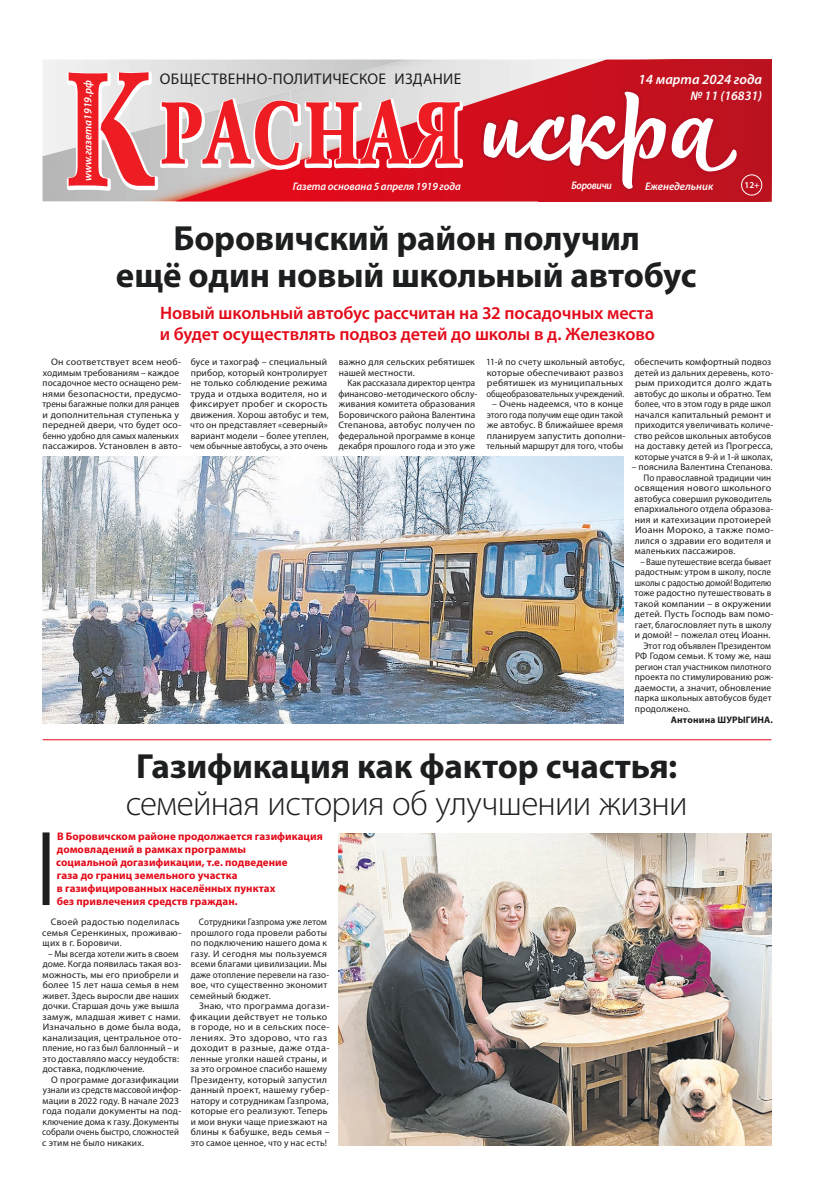
<style>
.page{position:relative;width:814px;height:1191px;background:#fff}
.page>*{position:absolute;margin:0;border:0;box-sizing:border-box;transform-origin:0 0}
.t1{font:700 35px/37px "Myriad Pro";letter-spacing:-.005em;color:#1d1e1f;text-align:center}
.t2{font:300 35px "Myriad Pro";letter-spacing:-.02em;color:#1d1e1f}
.t3{font:600 18px/21px "Myriad Pro";letter-spacing:-.005em;color:#e30a19}
.t4{font:15.5px "Myriad Pro";letter-spacing:.02em;color:#1d1e1f}
.t5{font:italic 600 14px "Myriad Pro";color:#fff}
.t6{font:italic 600 13px "Myriad Pro";color:#fff}
.t7{font:700 11px/13px "Myriad Pro";letter-spacing:.005em;color:#e30a19}
.t8{font:italic 600 11px "Myriad Pro";letter-spacing:-.005em;color:#fff}
.t9{font:italic 600 11px "Myriad Pro";letter-spacing:-.03em;color:#fff;scale:.9 1}
.t10{font:9.5px/10.5px "Myriad Pro";letter-spacing:.015em;color:#1d1e1f}
.t11{font:9.5px/10.5px "Myriad Pro";letter-spacing:.015em;color:#1d1e1f;scale:.96 1}
.t12{font:9.5px/10.5px "Myriad Pro";letter-spacing:.015em;color:#1d1e1f;scale:1.04 1}
.t13{font:9.5px/10.5px "Myriad Pro";letter-spacing:.015em;color:#1d1e1f;scale:.94 1}
.t14{font:9.5px/10.5px "Myriad Pro";letter-spacing:.015em;color:#1d1e1f;scale:.95 1}
.t15{font:9.5px "Myriad Pro";letter-spacing:-.005em;color:#1d1e1f;scale:.92 1}
.t16{font:9.5px "Myriad Pro";letter-spacing:.015em;color:#1d1e1f;scale:1.05 1}
.t17{font:9.5px "Myriad Pro";letter-spacing:.015em;color:#1d1e1f;scale:1.06 1}
.t18{font:700 9.5px "Myriad Pro";letter-spacing:.02em;color:#1d1e1f}
.t19{font:600 9px "Myriad Pro";color:#fff}
</style>
<div class="page">
<img style="left:43px;top:156px;width:132px;height:45px">
<svg style="left:175px;top:60px;width:596px;height:141px;background:#cf4a53"></svg>
<svg style="left:481px;top:89px;width:258px;height:102px"></svg>
<svg style="left:67px;top:71px;width:396px;height:120px;background:#e48f93"></svg>
<div style="left:741px;top:174px;width:21px;height:21px;border:1px solid #fff;border-radius:50%"></div>
<div style="left:43px;top:832px;width:7px;height:73px;background:#1d1e1f"></div>
<hr style="left:43px;top:739px;width:728px;height:1px;background:#e30a19">
<img style="left:338px;top:833px;width:433px;height:312px">
<img style="left:43px;top:456px;width:580px;height:267px">
<p class="t8" style="left:81px;top:181px;width:102px;rotate:-90deg">www.газета1919.рф</p>
<h3 class="t4" style="left:160px;top:69px;width:303px">ОБЩЕСТВЕННО-ПОЛИТИЧЕСКОЕ ИЗДАНИЕ</h3>
<p class="t8" style="left:293px;top:179px;width:169px">Газета основана 5 апреля 1919 года</p>
<h3 class="t5" style="left:638px;top:70px;width:125px">14 марта 2024 года</h3>
<h3 class="t6" style="left:690px;top:87px;width:73px">№ 11 (16831)</h3>
<p class="t9" style="left:571px;top:178px;width:46px">Боровичи</p>
<p class="t8" style="left:645px;top:179px;width:70px">Еженедельник</p>
<p class="t19" style="left:744px;top:179px;width:17px">12+</p>
<h1 class="t1" style="left:116px;top:219px;width:582px">Боровичский район получил<br>ещё один новый школьный автобус</h1>
<h2 class="t3" style="left:160px;top:302px;width:497px">Новый школьный автобус рассчитан на 32 посадочных места и будет осуществлять подвоз детей до школы в д. Железково</h2>
<p class="t10" style="left:190px;top:357px;width:140px">бусе и тахограф – специальный прибор, который контролирует не только соблюдение режима труда и отдыха водителя, но и фиксирует пробег и скорость движения. Хорош автобус и тем, что он представляет «северный» вариант модели – более утеплен, чем обычные автобусы, а это очень</p>
<p class="t10" style="left:339px;top:357px;width:138px">важно для сельских ребятишек нашей местности.</p>
<p class="t12" style="left:42px;top:357px;width:135px;text-indent:9px">Он соответствует всем необ&shy;ходимым требованиям – каждое посадочное место оснащено рем&shy;нями безопасности, предусмо&shy;трены багажные полки для ранцев и дополнительная ступенька у передней двери, что будет осо&shy;бенно удобно для самых маленьких пассажиров. Установлен в авто-</p>
<p class="t10" style="left:634px;top:357px;width:140px">обеспечить комфортный подвоз детей из дальних деревень, кото&shy;рым приходится долго ждать автобус до школы и обратно. Тем более, что в этом году в ряде школ начался капитальный ремонт и приходится увеличивать количе&shy;ство рейсов школьных автобусов на доставку детей из Прогресса, которые учатся в 9-й и 1-й школах,</p>
<p class="t10" style="left:631px;top:462px;width:142px">– пояснила Валентина Степанова.</p>
<p class="t11" style="left:643px;top:472px;width:134px">По православной традиции чин</p>
<p class="t16" style="left:634px;top:482px;width:132px">освящения нового школьного</p>
<p class="t10" style="left:634px;top:493px;width:139px">автобуса совершил руководитель</p>
<p class="t10" style="left:634px;top:504px;width:140px">епархиального отдела образова-</p>
<p class="t10" style="left:635px;top:514px;width:138px">ния и катехизации протоиерей</p>
<p class="t17" style="left:635px;top:524px;width:132px">Иоанн Мороко, а также помо-</p>
<p class="t10" style="left:634px;top:535px;width:138px">лился о здравии его водителя и</p>
<p class="t10" style="left:635px;top:546px;width:102px">маленьких пассажиров.</p>
<p class="t15" style="left:640px;top:556px;width:144px">– Ваше путешествие всегда бывает</p>
<p class="t10" style="left:635px;top:567px;width:138px">радостным: утром в школу, после</p>
<p class="t15" style="left:635px;top:577px;width:150px">школы с радостью домой! Водителю</p>
<p class="t10" style="left:634px;top:588px;width:138px">тоже радостно путешествовать в</p>
<p class="t10" style="left:634px;top:598px;width:138px">такой компании – в окружении</p>
<p class="t10" style="left:635px;top:609px;width:140px">детей. Пусть Господь вам помо-</p>
<p class="t10" style="left:635px;top:619px;width:138px">гает, благословляет путь в школу</p>
<p class="t10" style="left:635px;top:630px;width:137px">и домой! – пожелал отец Иоанн.</p>
<p class="t14" style="left:643px;top:640px;width:136px">Этот год объявлен Президентом</p>
<p class="t10" style="left:635px;top:651px;width:138px">РФ Годом семьи. К тому же, наш</p>
<p class="t13" style="left:635px;top:661px;width:147px">регион стал участником пилотного</p>
<p class="t10" style="left:635px;top:672px;width:140px">проекта по стимулированию рож-</p>
<p class="t10" style="left:635px;top:682px;width:138px">даемости, а значит, обновление</p>
<p class="t10" style="left:635px;top:693px;width:138px">парка школьных автобусов будет</p>
<p class="t10" style="left:635px;top:703px;width:57px">продолжено.</p>
<p class="t18" style="left:670px;top:713px;width:104px">Антонина ШУРЫГИНА.</p>
<h1 class="t1" style="left:136px;top:746px;width:542px">Газификация как фактор счастья:</h1>
<h1 class="t2" style="left:126px;top:782px;width:563px">семейная история об улучшении жизни</h1>
<p class="t10" style="left:486px;top:357px;width:140px">11-й по счету школьный автобус, которые обеспечивают развоз ребятишек из муниципальных общеобразовательных учреждений.</p>
<p class="t10" style="left:486px;top:399px;width:140px;text-align:center">– Очень надеемся, что в конце этого года получим еще один такой же автобус. В ближайшее время планируем запустить дополни&shy;тельный маршрут для того, чтобы</p>
<p class="t14" style="left:338px;top:378px;width:148px;text-indent:9px">Как рассказала директор центра финансово-методического обслу&shy;живания комитета образования<br>Боровичского района Валентина<br>Степанова, автобус получен по федеральной программе в конце декабря прошлого года и это уже</p>
<p class="t7" style="left:56px;top:829px;width:268px">В Боровичском районе продолжается газификация домовладений в рамках программы<br>социальной догазификации, т.е. подведение<br>газа до границ земельного участка<br>в газифицированных населённых пунктах<br>без привлечения средств граждан.</p>
<p class="t10" style="left:42px;top:916px;width:141px;text-indent:9px">Своей радостью поделилась семья Серенкиных, проживаю&shy;щих в г. Боровичи.</p>
<p class="t11" style="left:42px;top:948px;width:146px;text-indent:6px">– Мы всегда хотели жить в своем доме. Когда появилась такая воз&shy;можность, мы его приобрели и более 15 лет наша семья в нем живет. Здесь выросли две наших дочки. Старшая дочь уже вышла замуж, младшая живет с нами.<br>Изначально в доме была вода, канализация, центральное ото&shy;пление, но газ был баллонный – и это доставляло массу неудобств: доставка, подключение.</p>
<p class="t10" style="left:42px;top:1074px;width:141px;text-indent:9px">О программе догазификации узнали из средств массовой инфор&shy;мации в 2022 году. В начале 2023 года подали документы на под&shy;ключение дома к газу. Документы собрали очень быстро, сложностей с этим не было никаких.</p>
<p class="t13" style="left:190px;top:916px;width:149px;text-indent:9px">Сотрудники Газпрома уже летом прошлого года провели работы по подключению нашего дома к газу. И сегодня мы пользуемся всеми благами цивилизации. Мы даже отопление перевели на газо&shy;вое, что существенно экономит семейный бюджет.</p>
<p class="t10" style="left:190px;top:1000px;width:141px;text-indent:9px">Знаю, что программа догази&shy;фикации действует не только в городе, но и в сельских посе&shy;лениях. Это здорово, что газ доходит в разные, даже отда&shy;ленные уголки нашей страны, и за это огромное спасибо нашему<br>Президенту, который запустил данный проект, нашему губер&shy;натору и сотрудникам Газпрома, которые его реализуют. Теперь и мои внуки чаще приезжают на блины к бабушке, ведь семья – это самое ценное, что у нас есть!</p>
</div>
